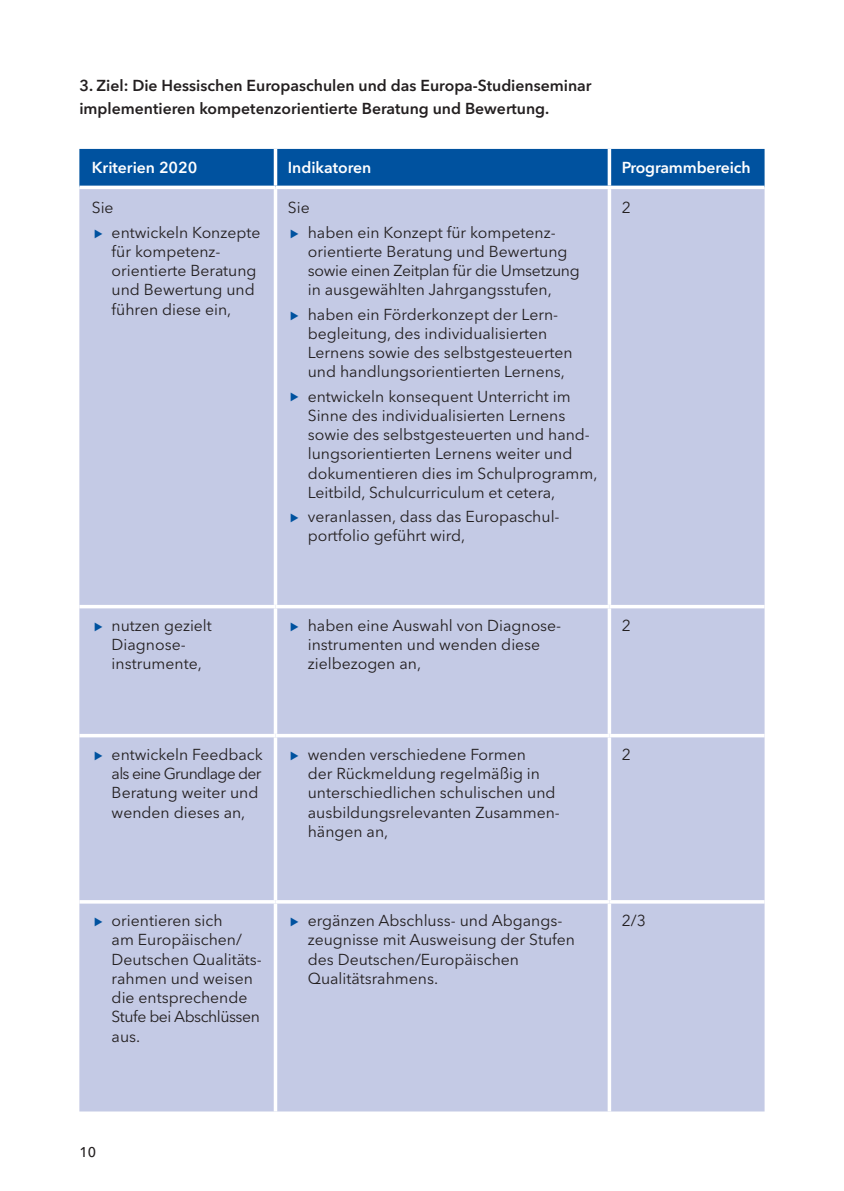
<style>
.page{position:relative;width:844px;height:1191px;background:#fff}
.page>*{position:absolute;margin:0;border:0;box-sizing:border-box;transform-origin:0 0}
.t1{font:15.75px/19.2px "Avenir Next LT Pro";color:#231f20}
.t2{font:600 15.75px/22.8px "Avenir Next LT Pro";color:#231f20}
.t3{font:600 15.75px "Avenir Next LT Pro";color:#fff}
.t4{font:500 14px "Avenir Next";color:#231f20}
</style>
<div class="page">
<div style="left:79px;top:149px;width:685px;height:37px;background:#00529f"></div>
<div style="left:79px;top:189px;width:685px;height:922px;background:#c4cae5"></div>
<svg style="left:273px;top:149px;width:4px;height:37px"></svg>
<svg style="left:607px;top:149px;width:4px;height:37px"></svg>
<svg style="left:273px;top:189px;width:4px;height:416px"></svg>
<svg style="left:607px;top:189px;width:4px;height:416px"></svg>
<hr style="left:79px;top:605px;width:196px;height:3px;background:#fff">
<hr style="left:275px;top:605px;width:334px;height:3px;background:#fff">
<svg style="left:273px;top:608px;width:4px;height:126px"></svg>
<hr style="left:609px;top:605px;width:155px;height:3px;background:#fff">
<svg style="left:607px;top:608px;width:4px;height:126px"></svg>
<hr style="left:79px;top:734px;width:196px;height:3px;background:#fff">
<hr style="left:275px;top:734px;width:334px;height:3px;background:#fff">
<svg style="left:273px;top:737px;width:4px;height:163px"></svg>
<hr style="left:609px;top:734px;width:155px;height:3px;background:#fff">
<svg style="left:607px;top:737px;width:4px;height:163px"></svg>
<hr style="left:79px;top:900px;width:196px;height:3px;background:#fff">
<hr style="left:275px;top:900px;width:334px;height:3px;background:#fff">
<svg style="left:273px;top:903px;width:4px;height:208px"></svg>
<hr style="left:609px;top:900px;width:155px;height:3px;background:#fff">
<svg style="left:607px;top:903px;width:4px;height:208px"></svg>
<svg style="left:95px;top:229px;width:7px;height:9px"></svg>
<svg style="left:291px;top:229px;width:7px;height:9px"></svg>
<svg style="left:291px;top:311px;width:7px;height:9px"></svg>
<svg style="left:291px;top:393px;width:7px;height:9px"></svg>
<svg style="left:291px;top:513px;width:7px;height:9px"></svg>
<svg style="left:95px;top:622px;width:7px;height:9px"></svg>
<svg style="left:291px;top:622px;width:7px;height:9px"></svg>
<svg style="left:95px;top:751px;width:7px;height:9px"></svg>
<svg style="left:291px;top:751px;width:7px;height:9px"></svg>
<svg style="left:95px;top:917px;width:7px;height:9px"></svg>
<svg style="left:291px;top:917px;width:7px;height:9px"></svg>
<p class="t2" style="left:79px;top:76px;width:513px">3. Ziel: Die Hessischen Europaschulen und das Europa-Studienseminar implementieren kompetenzorientierte Beratung und Bewertung.</p>
<p class="t3" style="left:92px;top:162px;width:107px">Kriterien 2020</p>
<p class="t3" style="left:288px;top:162px;width:85px">Indikatoren</p>
<p class="t3" style="left:621px;top:162px;width:130px">Programmbereich</p>
<p class="t1" style="left:112px;top:197px;width:150px;line-height:24.2px;text-indent:-20px">Sie<br>entwickeln Konzepte</p>
<p class="t1" style="left:112px;top:243px;width:146px">für kompetenz&shy;orientierte Beratung und Bewertung und führen diese ein,</p>
<p class="t1" style="left:307px;top:197px;width:249px;line-height:24.2px;text-indent:-20px">Sie<br>haben ein Konzept für kompetenz-</p>
<p class="t1" style="left:307px;top:243px;width:273px">orientierte Beratung und Bewertung sowie einen Zeitplan für die Umsetzung in ausgewählten Jahrgangsstufen,</p>
<p class="t1" style="left:307px;top:306px;width:266px">haben ein Förderkonzept der Lern&shy;begleitung, des individualisierten Lernens sowie des selbstgesteuerten und handlungsorientierten Lernens,</p>
<p class="t1" style="left:307px;top:388px;width:291px">entwickeln konsequent Unterricht im Sinne des individualisierten Lernens sowie des selbstgesteuerten und hand&shy;lungsorientierten Lernens weiter und dokumentieren dies im Schulprogramm, Leitbild, Schulcurriculum et cetera,</p>
<p class="t1" style="left:307px;top:508px;width:253px">veranlassen, dass das Europaschul&shy;portfolio geführt wird,</p>
<p class="t1" style="left:621px;top:200px;width:11px">2</p>
<p class="t1" style="left:112px;top:617px;width:102px">nutzen gezielt<br>Diagnose&shy;instrumente,</p>
<p class="t1" style="left:307px;top:617px;width:255px">haben eine Auswahl von Diagnose&shy;instrumenten und wenden diese zielbezogen an,</p>
<p class="t1" style="left:621px;top:617px;width:11px">2</p>
<p class="t1" style="left:112px;top:746px;width:153px">entwickeln Feedback als eine Grundlage der<br>Beratung weiter und wenden dieses an,</p>
<p class="t1" style="left:307px;top:746px;width:253px">wenden verschiedene Formen<br>der Rückmeldung regelmäßig in unterschiedlichen schulischen und ausbildungsrelevanten Zusammen&shy;hängen an,</p>
<p class="t1" style="left:621px;top:746px;width:11px">2</p>
<p class="t1" style="left:112px;top:912px;width:152px">orientieren sich<br>am Europäischen/<br>Deutschen Qualitäts&shy;rahmen und weisen die entsprechende<br>Stufe bei Abschlüssen aus.</p>
<p class="t1" style="left:307px;top:912px;width:269px">ergänzen Abschluss- und Abgangs&shy;zeugnisse mit Ausweisung der Stufen des Deutschen/Europäischen<br>Qualitätsrahmens.</p>
<p class="t1" style="left:621px;top:912px;width:26px">2/3</p>
<p class="t4" style="left:79px;top:1143px;width:18px">10</p>
</div>
